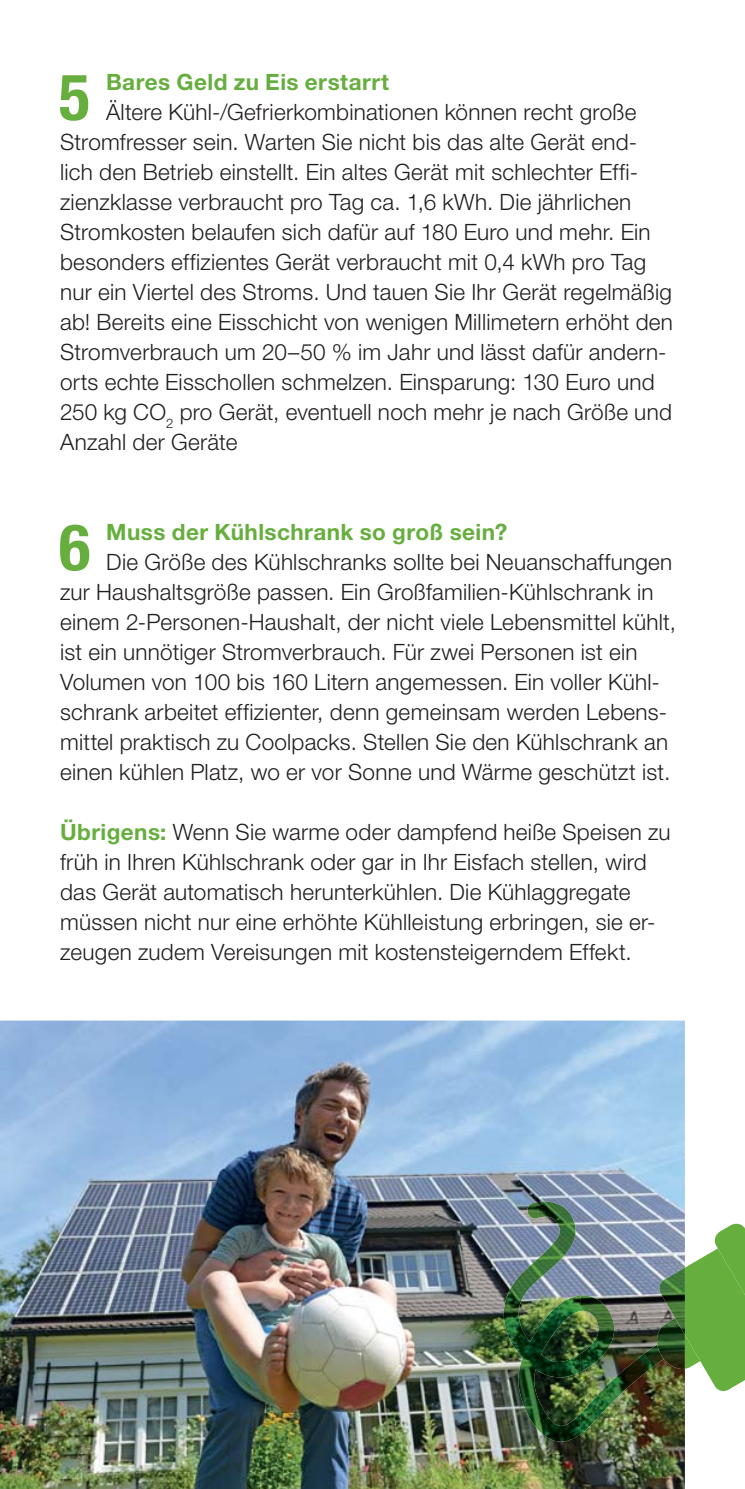
<style>
.page{position:relative;width:745px;height:1489px;background:#fff}
.page>*{position:absolute;margin:0;border:0;box-sizing:border-box;transform-origin:0 0}
.t1{font:700 condensed 64.5px "Helvetica Neue";color:#66ae3e}
.t2{font:300 22.5px/30px "Helvetica Neue";letter-spacing:.01em;color:#231f20}
.t3{font:700 22.5px "Helvetica Neue";letter-spacing:.02em;color:#66ae3e}
.s1{font-weight:700;color:#66ae3e}
</style>
<div class="page">
<img style="left:0;top:1020px;width:684px;height:468px">
<img style="left:497px;top:1201px;width:83px;height:240px">
<img style="left:580px;top:1295px;width:83px;height:138px">
<img style="left:655px;top:1318px;width:29px;height:50px">
<img style="left:657px;top:1267px;width:27px;height:67px">
<svg style="left:684px;top:1223px;width:60px;height:167px"></svg>
<h1 class="t1" style="left:59px;top:60px;width:32px">5</h1>
<p class="t3" style="left:106px;top:74px;width:284px">Bares Geld zu Eis erstarrt</p>
<p class="t2" style="left:60px;top:99px;width:614px;text-indent:46px">Ältere Kühl-/Gefrierkombinationen können recht große Stromfresser sein. Warten Sie nicht bis das alte Gerät end&shy;lich den Betrieb einstellt. Ein altes Gerät mit schlechter Effi&shy;zienzklasse verbraucht pro Tag ca. 1,6 kWh. Die jährlichen Stromkosten belaufen sich dafür auf 180 Euro und mehr. Ein besonders effizientes Gerät verbraucht mit 0,4 kWh pro Tag nur ein Viertel des Stroms. Und tauen Sie Ihr Gerät regelmäßig ab! Bereits eine Eisschicht von wenigen Millimetern erhöht den Stromverbrauch um 20–50 % im Jahr und lässt dafür andern&shy;orts echte Eisschollen schmelzen. Einsparung: 130 Euro und 250 kg CO<sub>2</sub> pro Gerät, eventuell noch mehr je nach Größe und Anzahl der Geräte</p>
<h1 class="t1" style="left:59px;top:510px;width:32px">6</h1>
<p class="t3" style="left:106px;top:524px;width:402px">Muss der Kühlschrank so groß sein?</p>
<p class="t2" style="left:60px;top:549px;width:617px;text-indent:46px">Die Größe des Kühlschranks sollte bei Neuanschaffungen zur Haushaltsgröße passen. Ein Großfamilien-Kühlschrank in einem 2-Personen-Haushalt, der nicht viele Lebensmittel kühlt, ist ein unnötiger Stromverbrauch. Für zwei Personen ist ein Volumen von 100 bis 160 Litern angemessen. Ein voller Kühl&shy;schrank arbeitet effizienter, denn gemeinsam werden Lebens&shy;mittel praktisch zu Coolpacks. Stellen Sie den Kühlschrank an einen kühlen Platz, wo er vor Sonne und Wärme geschützt ist.</p>
<p class="t2" style="left:60px;top:819px;width:611px"><span class="s1">Übrigens:</span> Wenn Sie warme oder dampfend heiße Speisen zu früh in Ihren Kühlschrank oder gar in Ihr Eisfach stellen, wird das Gerät automatisch herunterkühlen. Die Kühlaggregate müssen nicht nur eine erhöhte Kühlleistung erbringen, sie er&shy;zeugen zudem Vereisungen mit kostensteigerndem Effekt.</p>
</div>
